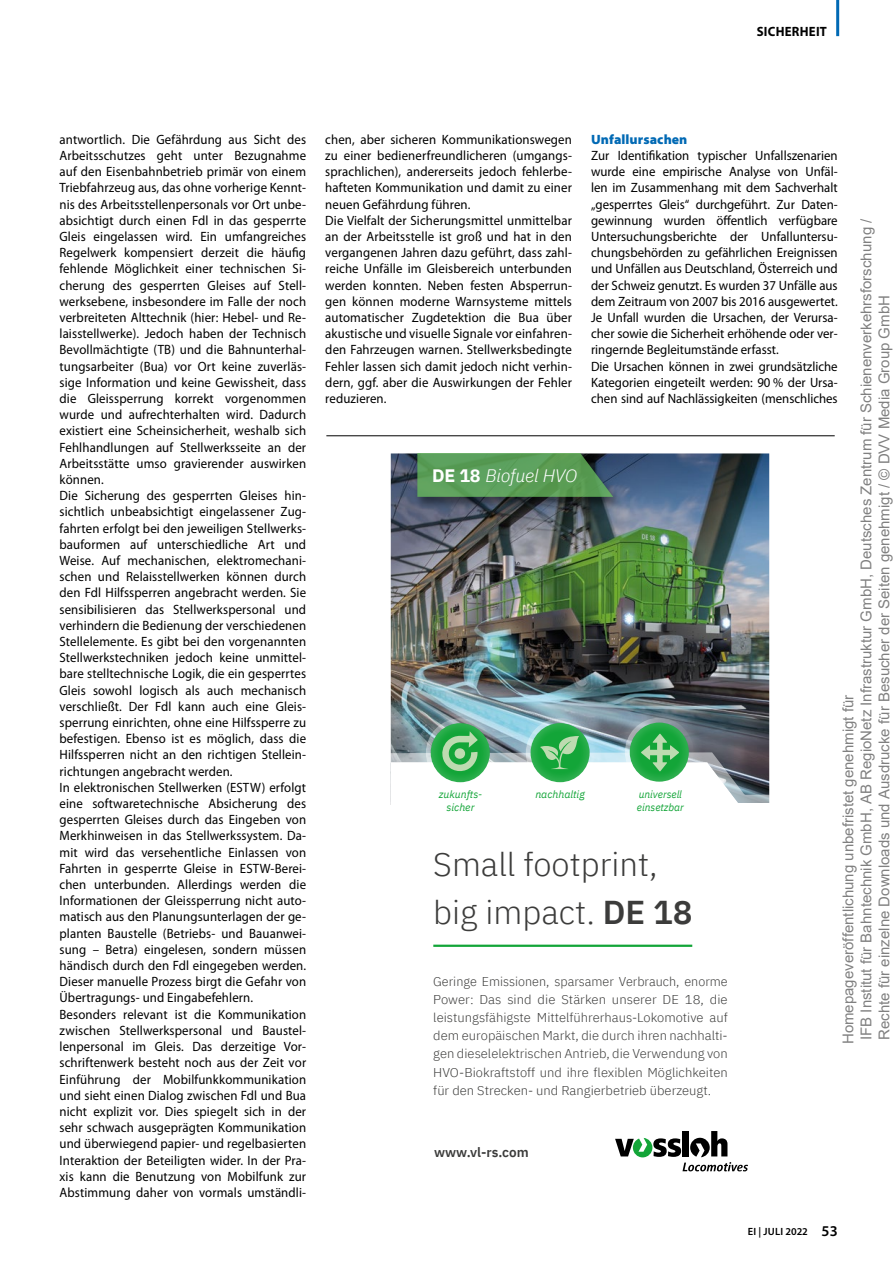
<style>
.page{position:relative;width:893px;height:1263px;background:#fff}
.page>*{position:absolute;margin:0;border:0;box-sizing:border-box;transform-origin:0 0}
.t1{font:300 33px/48px "IBM Plex Sans";color:#3c3c3b}
.t2{font:italic 300 18px "IBM Plex Sans";letter-spacing:-.01em;color:#fff}
.t3{font:15px/18px "Arial";color:rgb(0 0 0/.5)}
.t4{font:13.5px/16.2px "Myriad Pro";letter-spacing:.01em;color:#000;scale:.95 1}
.t5{font:900 semi-expanded 13.5px "Myriad Pro";letter-spacing:.005em;color:#0069b4;scale:.95 1}
.t6{font:600 13.5px "IBM Plex Sans";color:#3c3c3b}
.t7{font:700 13.5px "Myriad Pro";letter-spacing:.02em;color:#000;scale:.95 1}
.t8{font:300 12.75px/18px "IBM Plex Sans";color:#3c3c3b;text-align:justify}
.t9{font:italic 10.5px/13.5px "IBM Plex Sans";color:#13a538;text-align:center}
.t10{font:600 10.5px "Myriad Pro";letter-spacing:.02em;color:#000}
.s1{font-weight:700;font-style:normal}
.s2{font-weight:600}
.s3{font-size:15px}
</style>
<div class="page">
<hr style="left:836px;top:0;width:3px;height:36px;background:#0069b4">
<hr style="left:326px;top:435px;width:509px;height:1px;background:#000">
<img style="left:391px;top:453px;width:378px;height:278px">
<svg style="left:615px;top:1131px;width:133px;height:40px"></svg>
<hr style="left:433px;top:945px;width:259px;height:2px;background:#13a538">
<div style="left:414px;top:453px;width:209px;height:57px;background:#000;opacity:.55"></div>
<svg style="left:417px;top:453px;width:196px;height:44px"></svg>
<div style="left:515px;top:708px;width:90px;height:90px;background:#fff;opacity:.75"></div>
<div style="left:525px;top:717px;width:71px;height:70px;background:#fff;opacity:.75"></div>
<div style="left:614px;top:707px;width:90px;height:90px;background:#fff;opacity:.75"></div>
<div style="left:624px;top:716px;width:71px;height:71px;background:#fff;opacity:.75"></div>
<div style="left:415px;top:708px;width:90px;height:90px;background:#fff;opacity:.75"></div>
<div style="left:425px;top:717px;width:71px;height:70px;background:#fff;opacity:.75"></div>
<svg style="left:391px;top:731px;width:378px;height:72px"></svg>
<p class="t7" style="left:757px;top:24px;width:75px">SICHERHEIT</p>
<p class="t4" style="left:60px;top:131px;width:261px">antwortlich. Die Gefährdung aus Sicht des Arbeitsschutzes geht unter Bezugnahme auf den Eisenbahnbetrieb primär von einem Triebfahrzeug aus, das ohne vorherige Kennt&shy;nis des Arbeitsstellenpersonals vor Ort unbe&shy;absichtigt durch einen Fdl in das gesperrte Gleis eingelassen wird. Ein umfangreiches Regelwerk kompensiert derzeit die häufig fehlende Möglichkeit einer technischen Si&shy;cherung des gesperrten Gleises auf Stell&shy;werksebene, insbesondere im Falle der noch verbreiteten Alttechnik (hier: Hebel- und Re&shy;laisstellwerke). Jedoch haben der Technisch Bevollmächtigte (TB) und die Bahnunterhal&shy;tungsarbeiter (Bua) vor Ort keine zuverläs&shy;sige Information und keine Gewissheit, dass die Gleissperrung korrekt vorgenommen wurde und aufrechterhalten wird. Dadurch existiert eine Scheinsicherheit, weshalb sich Fehlhandlungen auf Stellwerksseite an der Arbeitsstätte umso gravierender auswirken können.<br>Die Sicherung des gesperrten Gleises hin&shy;sichtlich unbeabsichtigt eingelassener Zug&shy;fahrten erfolgt bei den jeweiligen Stellwerks&shy;bauformen auf unterschiedliche Art und Weise. Auf mechanischen, elektromechani&shy;schen und Relaisstellwerken können durch den Fdl Hilfssperren angebracht werden. Sie sensibilisieren das Stellwerkspersonal und verhindern die Bedienung der verschiedenen Stellelemente. Es gibt bei den vorgenannten Stellwerkstechniken jedoch keine unmittel&shy;bare stelltechnische Logik, die ein gesperrtes Gleis sowohl logisch als auch mechanisch verschließt. Der Fdl kann auch eine Gleis&shy;sperrung einrichten, ohne eine Hilfssperre zu befestigen. Ebenso ist es möglich, dass die Hilfssperren nicht an den richtigen Stellein&shy;richtungen angebracht werden.<br>In elektronischen Stellwerken (ESTW) erfolgt eine softwaretechnische Absicherung des gesperrten Gleises durch das Eingeben von Merkhinweisen in das Stellwerkssystem. Da&shy;mit wird das versehentliche Einlassen von Fahrten in gesperrte Gleise in ESTW-Berei&shy;chen unterbunden. Allerdings werden die Informationen der Gleissperrung nicht auto&shy;matisch aus den Planungsunterlagen der ge&shy;planten Baustelle (Betriebs- und Bauanwei&shy;sung – Betra) eingelesen, sondern müssen händisch durch den Fdl eingegeben werden.<br>Dieser manuelle Prozess birgt die Gefahr von Übertragungs- und Eingabefehlern.<br>Besonders relevant ist die Kommunikation zwischen Stellwerkspersonal und Baustel&shy;lenpersonal im Gleis. Das derzeitige Vor&shy;schriftenwerk besteht noch aus der Zeit vor Einführung der Mobilfunkkommunikation und sieht einen Dialog zwischen Fdl und Bua nicht explizit vor. Dies spiegelt sich in der sehr schwach ausgeprägten Kommunikation und überwiegend papier- und regelbasierten Interaktion der Beteiligten wider. In der Pra&shy;xis kann die Benutzung von Mobilfunk zur Abstimmung daher von vormals umständli-</p>
<p class="t4" style="left:325px;top:131px;width:261px">chen, aber sicheren Kommunikationswegen zu einer bedienerfreundlicheren (umgangs&shy;sprachlichen), andererseits jedoch fehlerbe&shy;hafteten Kommunikation und damit zu einer neuen Gefährdung führen.<br>Die Vielfalt der Sicherungsmittel unmittelbar an der Arbeitsstelle ist groß und hat in den vergangenen Jahren dazu geführt, dass zahl&shy;reiche Unfälle im Gleisbereich unterbunden werden konnten. Neben festen Absperrun&shy;gen können moderne Warnsysteme mittels automatischer Zugdetektion die Bua über akustische und visuelle Signale vor einfahren&shy;den Fahrzeugen warnen. Stellwerksbedingte Fehler lassen sich damit jedoch nicht verhin&shy;dern, ggf. aber die Auswirkungen der Fehler reduzieren.</p>
<p class="t5" style="left:591px;top:131px;width:103px">Unfallursachen</p>
<p class="t4" style="left:591px;top:148px;width:261px">Zur Identifikation typischer Unfallszenarien wurde eine empirische Analyse von Unfäl&shy;len im Zusammenhang mit dem Sachverhalt „gesperrtes Gleis“ durchgeführt. Zur Daten&shy;gewinnung wurden öffentlich verfügbare Untersuchungsberichte der Unfalluntersu&shy;chungsbehörden zu gefährlichen Ereignissen und Unfällen aus Deutschland, Österreich und der Schweiz genutzt. Es wurden 37 Unfälle aus dem Zeitraum von 2007 bis 2016 ausgewertet.<br>Je Unfall wurden die Ursachen, der Verursa&shy;cher sowie die Sicherheit erhöhende oder ver&shy;ringernde Begleitumstände erfasst.<br>Die Ursachen können in zwei grundsätzliche Kategorien eingeteilt werden: 90 % der Ursa&shy;chen sind auf Nachlässigkeiten (menschliches</p>
<p class="t3" style="left:839px;top:1044px;width:827px;rotate:-90deg">Homepageveröffentlichung unbefristet genehmigt für<br>IFB Institut für Bahntechnik GmbH, AB RegioNetz Infrastruktur GmbH, Deutsches Zentrum für Schienenverkehrsforschung /<br>Rechte für einzelne Downloads und Ausdrucke für Besucher der Seiten genehmigt / © DVV Media Group GmbH</p>
<h2 class="t2" style="left:432px;top:462px;width:147px"><span class="s1">DE 18</span> Biofuel HVO</h2>
<p class="t9" style="left:439px;top:786px;width:45px">zukunfts&shy;sicher</p>
<p class="t9" style="left:535px;top:786px;width:51px">nachhaltig</p>
<p class="t9" style="left:637px;top:786px;width:48px;text-align:left">universell einsetzbar</p>
<h1 class="t1" style="left:433px;top:837px;width:261px">Small footprint, big impact. <span class="s2">DE 18</span></h1>
<p class="t8" style="left:433px;top:972px;width:296px">Geringe Emissionen, sparsamer Verbrauch, enorme Power: Das sind die Stärken unserer DE 18, die leistungsfähigste Mittelführerhaus-Lokomotive auf dem europäischen Markt, die durch ihren nachhalti&shy;gen dieselelektrischen Antrieb, die Verwendung von HVO-Biokraftstoff und ihre flexiblen Möglichkeiten für den Strecken- und Rangierbetrieb überzeugt.</p>
<p class="t6" style="left:434px;top:1142px;width:96px">www.vl-rs.com</p>
<p class="t10" style="left:748px;top:1225px;width:91px">EI | JULI 2022 <span class="s3">53</span></p>
</div>
